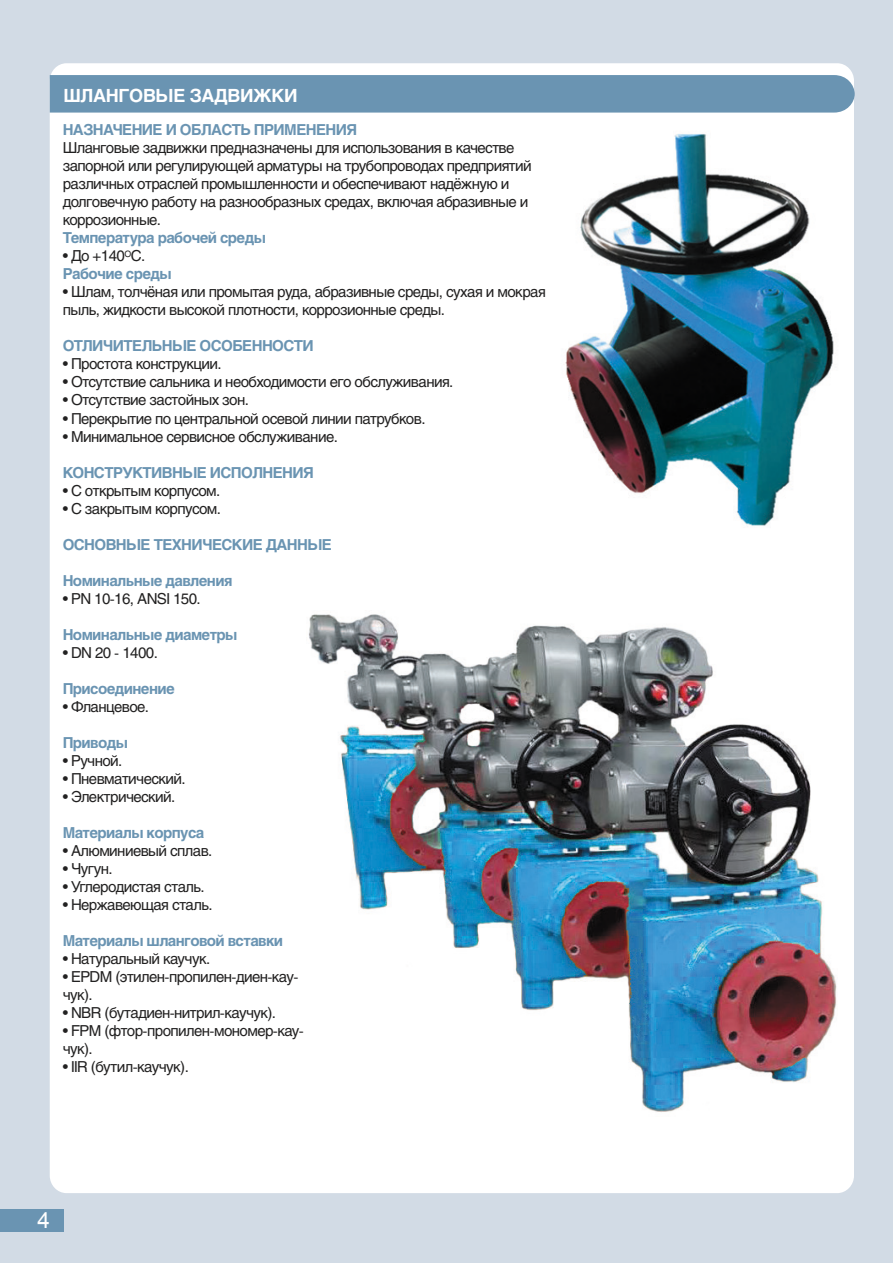
<style>
.page{position:relative;width:893px;height:1263px;background:#d2dbe5}
.page>*{position:absolute;margin:0;border:0;box-sizing:border-box;transform-origin:0 0}
.t1{font:22.5px "Arial Er";color:#fff}
.t2{font:700 18px "Helios";letter-spacing:-.02em;color:#fff}
.t3{font:15px/18px "Helios";letter-spacing:-.04em;color:#222121}
.t4{font:700 15px "Helios";letter-spacing:-.04em;color:#6a94b2}
</style>
<div class="page">
<div style="left:50px;top:63px;width:804px;height:1130px;background:#fff;border-radius:17px"></div>
<div style="left:0;top:1209px;width:63px;height:22px;background:#6a94b2"></div>
<div style="left:50px;top:75px;width:805px;height:38px;background:#6a94b2"></div>
<img style="left:565px;top:134px;width:269px;height:393px">
<img style="left:308px;top:614px;width:529px;height:498px">
<p class="t2" style="left:63px;top:85px;width:236px">ШЛАНГОВЫЕ ЗАДВИЖКИ</p>
<p class="t4" style="left:63px;top:121px;width:296px">НАЗНАЧЕНИЕ И ОБЛАСТЬ ПРИМЕНЕНИЯ</p>
<p class="t3" style="left:63px;top:139px;width:471px">Шланговые задвижки предназначены для использования в качестве запорной или регулирующей арматуры на трубопроводах предприятий различных отраслей промышленности и обеспечивают надёжную и долговечную работу на разнообразных средах, включая абразивные и коррозионные.</p>
<p class="t4" style="left:63px;top:229px;width:205px">Температура рабочей среды</p>
<p class="t3" style="left:63px;top:247px;width:84px">• До +140<sup>О</sup>С.</p>
<p class="t4" style="left:63px;top:265px;width:110px">Рабочие среды</p>
<p class="t3" style="left:63px;top:283px;width:485px">• Шлам, толчёная или промытая руда, абразивные среды, сухая и мокрая пыль, жидкости высокой плотности, коррозионные среды.</p>
<p class="t4" style="left:63px;top:337px;width:253px">ОТЛИЧИТЕЛЬНЫЕ ОСОБЕННОСТИ</p>
<p class="t3" style="left:63px;top:355px;width:161px">• Простота конструкции.</p>
<p class="t3" style="left:63px;top:373px;width:392px">• Отсутствие сальника и необходимости его обслуживания.</p>
<p class="t3" style="left:63px;top:391px;width:188px">• Отсутствие застойных зон.</p>
<p class="t3" style="left:63px;top:409px;width:364px">• Перекрытие по центральной осевой линии патрубков.</p>
<p class="t3" style="left:63px;top:427px;width:277px">• Минимальное сервисное обслуживание.</p>
<p class="t4" style="left:63px;top:463px;width:253px">КОНСТРУКТИВНЫЕ ИСПОЛНЕНИЯ</p>
<p class="t3" style="left:63px;top:481px;width:159px">• С открытым корпусом.</p>
<p class="t3" style="left:63px;top:499px;width:160px">• С закрытым корпусом.</p>
<p class="t4" style="left:63px;top:535px;width:271px">ОСНОВНЫЕ ТЕХНИЧЕСКИЕ ДАННЫЕ</p>
<p class="t4" style="left:63px;top:571px;width:171px">Номинальные давления</p>
<p class="t3" style="left:63px;top:589px;width:140px">• PN 10-16, ANSI 150.</p>
<p class="t4" style="left:63px;top:625px;width:176px">Номинальные диаметры</p>
<p class="t3" style="left:63px;top:643px;width:97px">• DN 20 - 1400.</p>
<p class="t4" style="left:63px;top:679px;width:114px">Присоединение</p>
<p class="t3" style="left:63px;top:697px;width:88px">• Фланцевое.</p>
<p class="t4" style="left:63px;top:733px;width:67px">Приводы</p>
<p class="t3" style="left:63px;top:751px;width:61px">• Ручной.</p>
<p class="t3" style="left:63px;top:769px;width:124px">• Пневматический.</p>
<p class="t3" style="left:63px;top:787px;width:114px">• Электрический.</p>
<p class="t4" style="left:63px;top:823px;width:143px">Материалы корпуса</p>
<p class="t3" style="left:63px;top:841px;width:151px">• Алюминиевый сплав.</p>
<p class="t3" style="left:63px;top:859px;width:52px">• Чугун.</p>
<p class="t3" style="left:63px;top:877px;width:144px">• Углеродистая сталь.</p>
<p class="t3" style="left:63px;top:895px;width:152px">• Нержавеющая сталь.</p>
<p class="t4" style="left:63px;top:931px;width:222px">Материалы шланговой вставки</p>
<p class="t3" style="left:63px;top:949px;width:149px">• Натуральный каучук.</p>
<p class="t3" style="left:63px;top:967px;width:237px">• EPDM (этилен-пропилен-диен-кау&shy;чук).</p>
<p class="t3" style="left:63px;top:1003px;width:215px">• NBR (бутадиен-нитрил-каучук).</p>
<p class="t3" style="left:63px;top:1021px;width:243px">• FPM (фтор-пропилен-мономер-кау&shy;чук).</p>
<p class="t3" style="left:63px;top:1057px;width:128px">• IIR (бутил-каучук).</p>
<h1 class="t1" style="left:37px;top:1205px;width:14px">4</h1>
</div>
